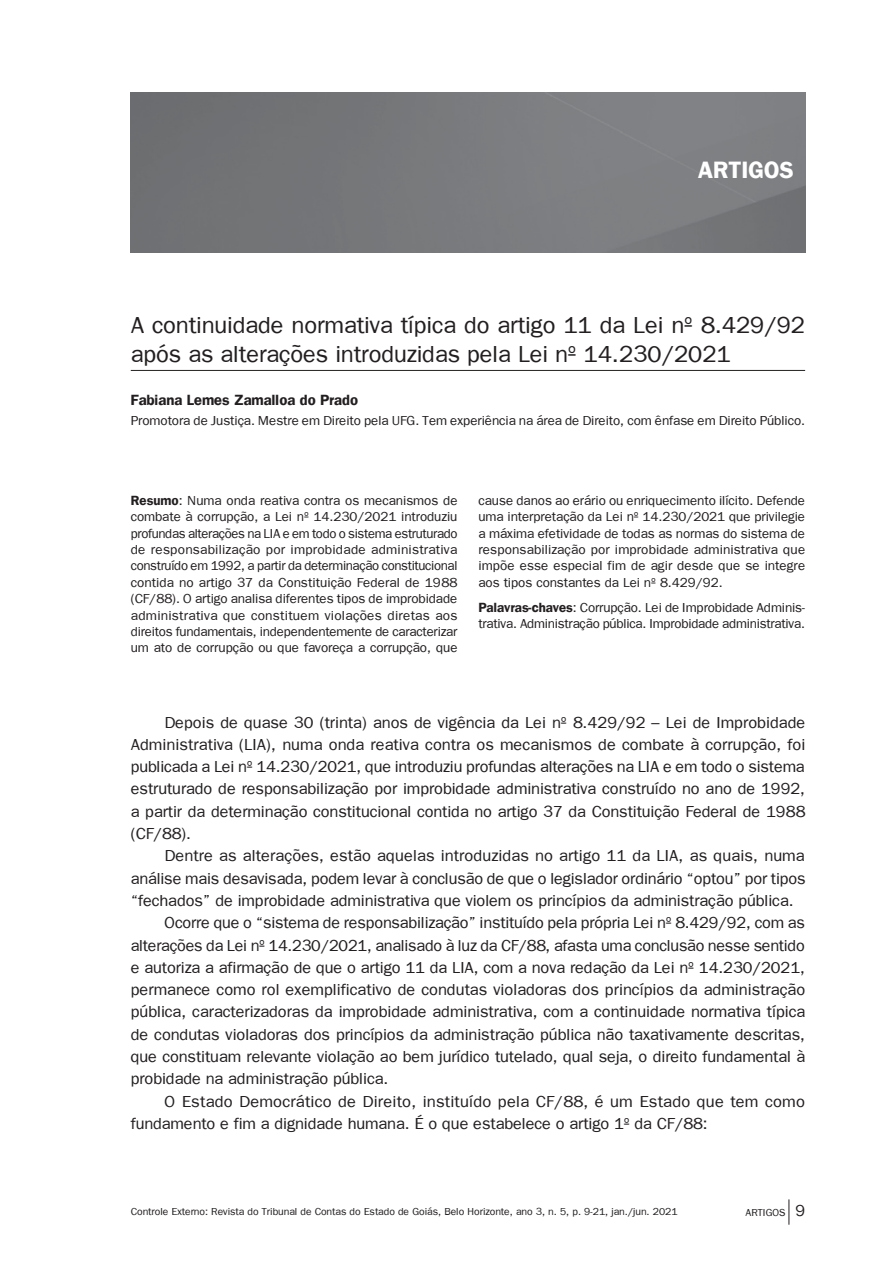
<style>
.page{position:relative;width:893px;height:1263px;background:#fff}
.page>*{position:absolute;margin:0;border:0;box-sizing:border-box;transform-origin:0 0}
.t1{font:23.85px/28.5px "Frankfurt";color:#231f20}
.t2{font:700 23.85px "Frankfurt";color:#fff}
.t3{font:16.35px/22.4px "Frankfurt";color:#231f20;text-align:justify}
.t4{font:700 14.85px "Frankfurt";color:#231f20}
.t5{font:13.35px/16.4px "Frankfurt";color:#231f20;text-align:justify}
.t6{font:10.35px "Frankfurt";color:#231f20}
.s1{font-weight:700}
.s2{font-size:16.35px}
</style>
<div class="page">
<svg style="left:789px;top:1199px;width:1px;height:26px"></svg>
<hr style="left:131px;top:370px;width:674px;height:1px;background:#231f20">
<h1 class="t2" style="left:698px;top:157px;width:97px">ARTIGOS</h1>
<h1 class="t1" style="left:131px;top:311px;width:676px">A continuidade normativa típica do artigo 11 da Lei nº 8.429/92 após as alterações introduzidas pela Lei nº 14.230/2021</h1>
<p class="t4" style="left:131px;top:391px;width:229px">Fabiana Lemes Zamalloa do Prado</p>
<p class="t5" style="left:131px;top:413px;width:676px">Promotora de Justiça. Mestre em Direito pela UFG. Tem experiência na área de Direito, com ênfase em Direito Público.</p>
<p class="t5" style="left:131px;top:492px;width:328px"><span class="s1">Resumo</span>: Numa onda reativa contra os mecanismos de combate à corrupção, a Lei nº 14.230/2021 introduziu profundas alterações na LIA e em todo o sistema estruturado de responsabilização por improbidade administrativa construído em 1992, a partir da determinação constitucional contida no artigo 37 da Constituição Federal de 1988 (CF/88). O artigo analisa diferentes tipos de improbidade administrativa que constituem violações diretas aos direitos fundamentais, independentemente de caracterizar um ato de corrupção ou que favoreça a corrupção, que</p>
<p class="t5" style="left:478px;top:492px;width:328px">cause danos ao erário ou enriquecimento ilícito. Defende uma interpretação da Lei nº 14.230/2021 que privilegie a máxima efetividade de todas as normas do sistema de responsabilização por improbidade administrativa que impõe esse especial fim de agir desde que se integre aos tipos constantes da Lei nº 8.429/92.</p>
<p class="t5" style="left:478px;top:599px;width:328px"><span class="s1">Palavras-chaves</span>: Corrupção. Lei de Improbidade Adminis&shy;trativa. Administração pública. Improbidade administrativa.</p>
<p class="t3" style="left:131px;top:711px;width:676px;text-indent:34px">Depois de quase 30 (trinta) anos de vigência da Lei nº 8.429/92 – Lei de Improbidade Administrativa (LIA), numa onda reativa contra os mecanismos de combate à corrupção, foi publicada a Lei nº 14.230/2021, que introduziu profundas alterações na LIA e em todo o sistema estruturado de responsabilização por improbidade administrativa construído no ano de 1992, a partir da determinação constitucional contida no artigo 37 da Constituição Federal de 1988 (CF/88).</p>
<p class="t3" style="left:164px;top:844px;width:642px">Dentre as alterações, estão aquelas introduzidas no artigo 11 da LIA, as quais, numa</p>
<p class="t3" style="left:131px;top:867px;width:676px">análise mais desavisada, podem levar à conclusão de que o legislador ordinário “optou” por tipos</p>
<p class="t3" style="left:131px;top:889px;width:664px">“fechados” de improbidade administrativa que violem os princípios da administração pública.</p>
<p class="t3" style="left:164px;top:911px;width:642px">Ocorre que o “sistema de responsabilização” instituído pela própria Lei nº 8.429/92, com as</p>
<p class="t3" style="left:131px;top:934px;width:675px">alterações da Lei nº 14.230/2021, analisado à luz da CF/88, afasta uma conclusão nesse sentido</p>
<p class="t3" style="left:131px;top:956px;width:676px">e autoriza a afirmação de que o artigo 11 da LIA, com a nova redação da Lei nº 14.230/2021,</p>
<p class="t3" style="left:131px;top:978px;width:676px">permanece como rol exemplificativo de condutas violadoras dos princípios da administração</p>
<p class="t3" style="left:131px;top:1001px;width:676px">pública, caracterizadoras da improbidade administrativa, com a continuidade normativa típica</p>
<p class="t3" style="left:131px;top:1023px;width:676px">de condutas violadoras dos princípios da administração pública não taxativamente descritas,</p>
<p class="t3" style="left:131px;top:1045px;width:676px">que constituam relevante violação ao bem jurídico tutelado, qual seja, o direito fundamental à</p>
<p class="t3" style="left:131px;top:1067px;width:259px">probidade na administração pública.</p>
<p class="t3" style="left:164px;top:1090px;width:642px">O Estado Democrático de Direito, instituído pela CF/88, é um Estado que tem como</p>
<p class="t3" style="left:131px;top:1112px;width:578px">fundamento e fim a dignidade humana. É o que estabelece o artigo 1º da CF/88:</p>
<p class="t6" style="left:131px;top:1206px;width:548px">Controle Externo: Revista do Tribunal de Contas do Estado de Goiás, Belo Horizonte, ano 3, n. 5, p. 9-21, jan./jun. 2021</p>
<p class="t6" style="left:745px;top:1206px;width:61px">ARTIGOS <span class="s2">9</span></p>
</div>
